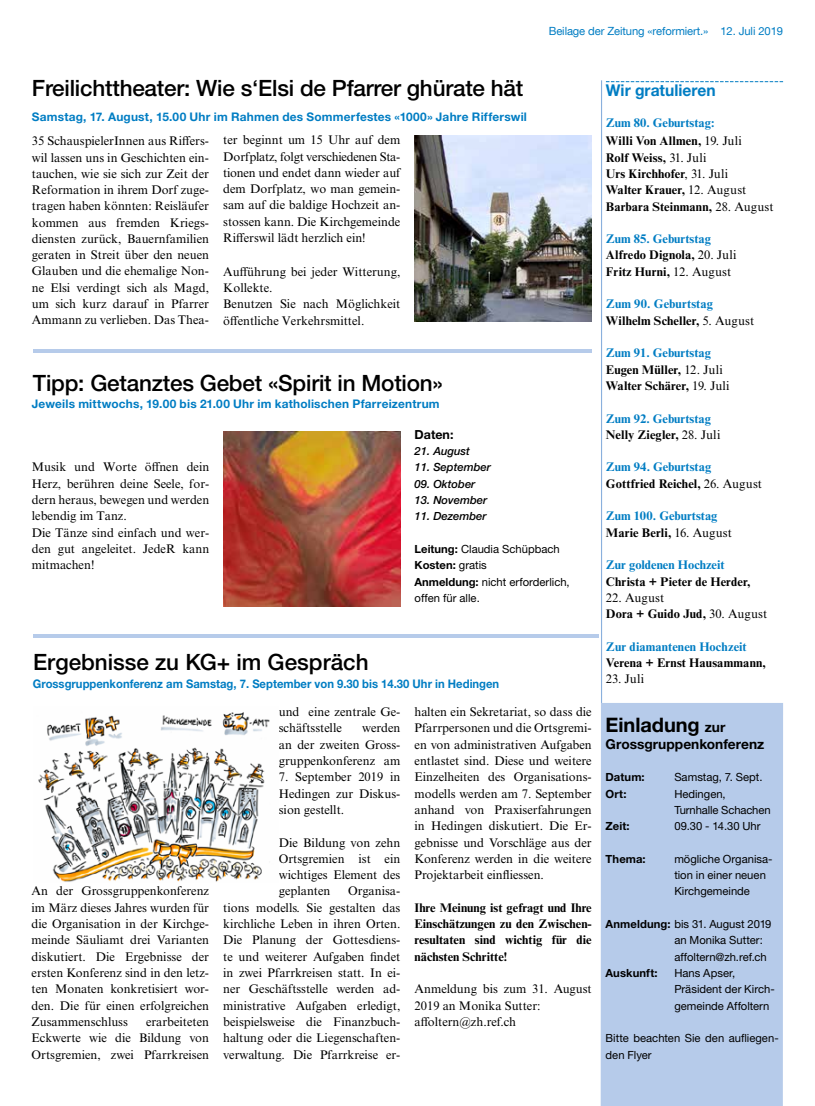
<style>
.page{position:relative;width:815px;height:1106px;background:#fff}
.page>*{position:absolute;margin:0;border:0;box-sizing:border-box;transform-origin:0 0}
.t1{font:500 22.5px "Helvetica Neue LT Pro";letter-spacing:-.01em;color:#000}
.t2{font:700 20px "Helvetica Neue LT Pro";letter-spacing:-.005em;color:#000}
.t3{font:700 16.25px "Helvetica Neue LT Pro";color:#007dc3;scale:.96 1}
.t4{font:700 13.75px "Helvetica Neue LT Pro";color:#000}
.t5{font:12.5px/16.2px "Times NRMT Pro";color:#000;text-align:justify}
.t6{font:700 12.5px/16.2px "Times NRMT Pro";color:#000}
.t7{font:700 12.5px/16.2px "Times NRMT Pro";letter-spacing:.005em;color:#007dc3}
.t8{font:700 12.5px "Helvetica Neue LT Pro";color:#000}
.t9{font:700 11.88px "Helvetica Neue LT Pro";letter-spacing:.015em;color:#007dc3}
.t10{font:700 11.88px "Helvetica Neue LT Pro";letter-spacing:.015em;color:#007dc3;scale:.95 1}
.t11{font:11.25px/16.2px "Helvetica Neue LT Pro";color:#000}
.t12{font:italic 500 11.25px "Helvetica Neue LT Pro";color:#000}
.t13{font:11.25px "Helvetica Neue LT Com";letter-spacing:-.01em;color:#007dc3}
.t14{font:700 11.25px "Helvetica Neue LT Pro";letter-spacing:.01em;color:#000}
.s1{font-weight:700}
.s2{color:#000}
.s3{font-weight:400;color:#000}
.s4{font-weight:400}
.s5{color:#007dc3}
.s6{font-size:13.75px}
</style>
<div class="page">
<div style="left:601px;top:703px;width:182px;height:403px;background:#b6cbea"></div>
<svg style="left:606px;top:81px;width:177px;height:1px"></svg>
<hr style="left:601px;top:80px;width:1px;height:623px;background:#8ab0dd">
<hr style="left:33px;top:634px;width:566px;height:4px;background:#b6cbea">
<img style="left:38px;top:712px;width:232px;height:170px">
<img style="left:415px;top:135px;width:177px;height:187px">
<hr style="left:33px;top:349px;width:559px;height:4px;background:#b6cbea">
<img style="left:223px;top:431px;width:177px;height:175px">
<p class="t13" style="left:549px;top:24px;width:236px">Beilage der Zeitung «reformiert.» 12. Juli 2019</p>
<h1 class="t1" style="left:32px;top:75px;width:493px">Freilichttheater: Wie s‘Elsi de Pfarrer ghürate hät</h1>
<p class="t9" style="left:32px;top:109px;width:497px">Samstag, 17. August, 15.00 Uhr im Rahmen des Sommerfestes «1000» Jahre Rifferswil</p>
<p class="t5" style="left:223px;top:133px;width:179px">ter beginnt um 15 Uhr auf dem Dorfplatz, folgt verschiedenen Sta&shy;tionen und endet dann wieder auf dem Dorfplatz, wo man gemein&shy;sam auf die baldige Hochzeit an&shy;stossen kann. Die Kirchgemeinde Rifferswil lädt herzlich ein!</p>
<p class="t5" style="left:223px;top:264px;width:179px;text-align:left">Aufführung bei jeder Witterung,<br>Kollekte.<br>Benutzen Sie nach Möglichkeit öffentliche Verkehrsmittel.</p>
<p class="t5" style="left:32px;top:134px;width:179px">35 SchauspielerInnen aus Riffers&shy;wil lassen uns in Geschichten ein&shy;tauchen, wie sie sich zur Zeit der Reformation in ihrem Dorf zuge&shy;tragen haben könnten: Reisläufer kommen aus fremden Kriegs&shy;diensten zurück, Bauernfamilien geraten in Streit über den neuen Glauben und die ehemalige Non&shy;ne Elsi verdingt sich als Magd, um sich kurz darauf in Pfarrer Ammann zu verlieben. Das Thea-</p>
<h1 class="t1" style="left:33px;top:369px;width:412px">Tipp: Getanztes Gebet «Spirit in Motion»</h1>
<p class="t9" style="left:32px;top:396px;width:409px">Jeweils mittwochs, 19.00 bis 21.00 Uhr im katholischen Pfarreizentrum</p>
<p class="t8" style="left:415px;top:426px;width:40px">Daten:</p>
<p class="t12" style="left:415px;top:444px;width:57px">21. August</p>
<p class="t12" style="left:415px;top:461px;width:78px">11. September</p>
<p class="t12" style="left:415px;top:477px;width:62px">09. Oktober</p>
<p class="t12" style="left:415px;top:493px;width:74px">13. November</p>
<p class="t12" style="left:415px;top:509px;width:74px">11. Dezember</p>
<p class="t11" style="left:415px;top:540px;width:157px"><span class="s1">Leitung:</span> Claudia Schüpbach<br><span class="s1">Kosten:</span> gratis<br><span class="s1">Anmeldung:</span> nicht erforderlich, offen für alle.</p>
<p class="t5" style="left:32px;top:460px;width:179px;text-align:left">Musik und Worte öffnen dein<br>Herz, berühren deine Seele, for&shy;dern heraus, bewegen und werden lebendig im Tanz.<br>Die Tänze sind einfach und wer&shy;den gut angeleitet. JedeR kann mitmachen!</p>
<h1 class="t1" style="left:33px;top:648px;width:337px">Ergebnisse zu KG+ im Gespräch</h1>
<p class="t10" style="left:33px;top:676px;width:492px">Grossgruppenkonferenz am Samstag, 7. September von 9.30 bis 14.30 Uhr in Hedingen</p>
<p class="t5" style="left:32px;top:883px;width:179px">An der Grossgruppenkonferenz im März dieses Jahres wurden für die Organisation in der Kirchge&shy;meinde Säuliamt drei Varianten diskutiert. Die Ergebnisse der ersten Konferenz sind in den letz&shy;ten Monaten konkretisiert wor&shy;den. Die für einen erfolgreichen Zusammenschluss</p>
<p class="t5" style="left:32px;top:1014px;width:179px;text-indent:114px">erarbeiteten Eckwerte wie die Bildung von Ortsgremien, zwei Pfarrkreisen</p>
<p class="t5" style="left:279px;top:704px;width:123px">und eine zentrale Ge&shy;schäftsstelle</p>
<p class="t5" style="left:279px;top:720px;width:123px;text-indent:83px">werden an der zweiten Gross&shy;gruppenkonferenz am</p>
<p class="t5" style="left:279px;top:769px;width:123px">7. September 2019 in Hedingen zur Diskus&shy;sion gestellt.</p>
<p class="t5" style="left:279px;top:834px;width:123px">Die Bildung von zehn Ortsgremien ist ein wichtiges Element des geplanten</p>
<p class="t5" style="left:223px;top:883px;width:179px;text-indent:125px">Organisa&shy;tions modells. Sie gestalten das kirchliche Leben in ihren Orten.<br>Die Planung der Gottesdiens&shy;te und weiterer Aufgaben findet in zwei Pfarrkreisen statt. In ei&shy;ner Geschäftsstelle werden ad&shy;ministrative Aufgaben erledigt, beispielsweise die Finanzbuch&shy;haltung oder die Liegenschaften&shy;verwaltung. Die Pfarrkreise er-</p>
<p class="t5" style="left:415px;top:704px;width:179px">halten ein Sekretariat, so dass die Pfarrpersonen und die Ortsgremi&shy;en von administrativen Aufgaben entlastet sind. Diese und weitere Einzelheiten des Organisations&shy;modells werden am 7. September anhand von Praxiserfahrungen in Hedingen diskutiert. Die Er&shy;gebnisse und Vorschläge aus der Konferenz werden in die weitere Projektarbeit einfliessen.</p>
<p class="t6" style="left:415px;top:899px;width:179px;text-align:justify">Ihre Meinung ist gefragt und Ihre Einschätzungen zu den Zwischen&shy;resultaten sind wichtig für die nächsten Schritte!</p>
<p class="t5" style="left:415px;top:981px;width:179px;text-align:left">Anmeldung bis zum 31. August<br>2019 an Monika Sutter: affoltern@zh.ref.ch</p>
<h3 class="t3" style="left:606px;top:80px;width:116px">Wir gratulieren</h3>
<p class="t7" style="left:606px;top:113px;width:138px;line-height:18.8px">Zum 80. Geburtstag:<br><span class="s2">Willi Von Allmen,</span> <span class="s3">19. Juli</span></p>
<p class="t6" style="left:606px;top:149px;width:169px">Rolf Weiss, <span class="s4">31. Juli<br></span>Urs Kirchhofer<span class="s4">, 31. Juli<br></span>Walter Krauer, <span class="s4">12. August<br></span>Barbara Steinmann, <span class="s4">28. August</span></p>
<p class="t6" style="left:606px;top:231px;width:132px"><span class="s5">Zum 85. Geburtstag<br></span>Alfredo Dignola, <span class="s4">20. Juli<br></span>Fritz Hurni, <span class="s4">12. August</span></p>
<p class="t7" style="left:606px;top:296px;width:150px">Zum 90. Geburtstag<br><span class="s2">Wilhelm Scheller,</span> <span class="s3">5. August</span></p>
<p class="t6" style="left:606px;top:345px;width:125px"><span class="s5">Zum 91. Geburtstag<br></span>Eugen Müller, <span class="s4">12. Juli<br></span>Walter Schärer, <span class="s4">19. Juli</span></p>
<p class="t7" style="left:606px;top:410px;width:116px">Zum 92. Geburtstag<br><span class="s2">Nelly Ziegler,</span> <span class="s3">28. Juli</span></p>
<p class="t6" style="left:606px;top:459px;width:158px"><span class="s5">Zum 94. Geburtstag<br></span>Gottfried Reichel, <span class="s4">26. August</span></p>
<p class="t7" style="left:606px;top:508px;width:128px">Zum 100. Geburtstag<br><span class="s2">Marie Berli,</span> <span class="s3">16. August</span></p>
<p class="t7" style="left:606px;top:557px;width:120px">Zur goldenen Hochzeit</p>
<p class="t6" style="left:606px;top:573px;width:146px">Christa + Pieter de Herder,</p>
<p class="t5" style="left:606px;top:590px;width:163px">22. August<br><span class="s1">Dora + Guido Jud,</span> 30. August</p>
<p class="t7" style="left:606px;top:638px;width:142px">Zur diamantenen Hochzeit</p>
<p class="t6" style="left:606px;top:655px;width:162px">Verena + Ernst Hausammann,</p>
<p class="t5" style="left:606px;top:672px;width:40px">23. Juli</p>
<h2 class="t2" style="left:606px;top:712px;width:121px">Einladung <span class="s6">zur</span></h2>
<p class="t4" style="left:606px;top:735px;width:160px">Grossgruppenkonferenz</p>
<p class="t14" style="left:606px;top:770px;width:41px">Datum:</p>
<p class="t11" style="left:674px;top:769px;width:90px">Samstag, 7. Sept.</p>
<p class="t14" style="left:606px;top:786px;width:22px">Ort:</p>
<p class="t11" style="left:674px;top:785px;width:98px">Hedingen,<br>Turnhalle Schachen</p>
<p class="t14" style="left:606px;top:819px;width:26px">Zeit:</p>
<p class="t11" style="left:674px;top:817px;width:88px">09.30 - 14.30 Uhr</p>
<p class="t14" style="left:606px;top:851px;width:42px">Thema:</p>
<p class="t11" style="left:674px;top:850px;width:100px">mögliche Organisa&shy;tion in einer neuen<br>Kirchgemeinde</p>
<p class="t11" style="left:674px;top:915px;width:99px;text-indent:-69px"><span class="s1">Anmeldung:</span> bis 31. August 2019 an Monika Sutter: affoltern@zh.ref.ch</p>
<p class="t14" style="left:606px;top:965px;width:54px">Auskunft:</p>
<p class="t11" style="left:674px;top:964px;width:102px">Hans Apser,<br>Präsident der Kirch&shy;gemeinde Affoltern</p>
<p class="t11" style="left:606px;top:1029px;width:175px">Bitte beachten Sie den aufliegen&shy;den Flyer</p>
</div>
